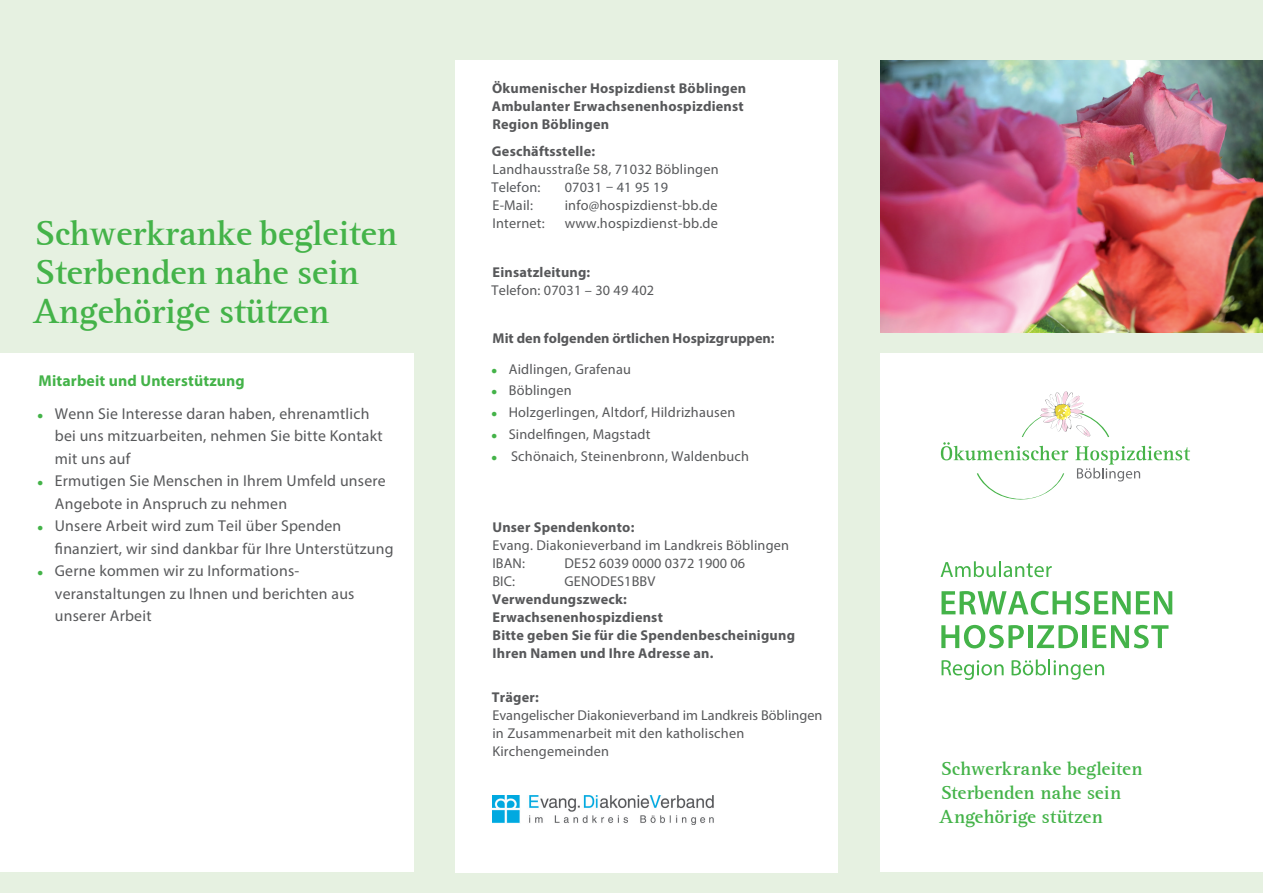
<style>
.page{position:relative;width:1263px;height:893px;background:#e6f1e1}
.page>*{position:absolute;margin:0;border:0;box-sizing:border-box;transform-origin:0 0}
.t1{font:700 36px/38.8px "Rotis Serif 65";letter-spacing:-.01em;color:#44b349}
.t2{font:700 19.5px/24px "Rotis Serif 65";letter-spacing:-.005em;color:#44b349}
.t3{font:15.75px/22.5px "Myriad Pro";letter-spacing:.015em;color:#57585a}
.t4{font:700 15.75px "Myriad Pro";letter-spacing:.01em;color:#44b349}
.t5{font:14.25px/18px "Myriad Pro";letter-spacing:.015em;color:#57585a}
.t6{font:700 14.25px/18px "Myriad Pro";letter-spacing:.015em;color:#57585a}
.t7{font:14.25px "Myriad Pro";letter-spacing:.015em;color:#55585c}
.s1{font-family:"Arial";font-weight:700;font-size:10.5px;color:#44b349}
</style>
<div class="page">
<div style="left:880px;top:353px;width:383px;height:519px;background:#fff"></div>
<img style="left:880px;top:60px;width:383px;height:272px">
<div style="left:456px;top:60px;width:382px;height:812px;background:#fff"></div>
<div style="left:0;top:354px;width:413px;height:518px;background:#fff"></div>
<svg style="left:941px;top:391px;width:249px;height:108px"></svg>
<svg style="left:941px;top:561px;width:111px;height:16px"></svg>
<svg style="left:941px;top:625px;width:83px;height:23px"></svg>
<hr style="left:1028px;top:625px;width:4px;height:23px;background:#44b349">
<svg style="left:1037px;top:625px;width:41px;height:23px"></svg>
<div style="left:1082px;top:625px;width:5px;height:23px;background:#44b349"></div>
<svg style="left:1092px;top:625px;width:76px;height:23px"></svg>
<svg style="left:941px;top:591px;width:231px;height:24px"></svg>
<svg style="left:941px;top:660px;width:63px;height:20px"></svg>
<svg style="left:1011px;top:659px;width:93px;height:21px"></svg>
<img style="left:493px;top:795px;width:221px;height:30px">
<h1 class="t1" style="left:34px;top:215px;width:365px">Schwerkranke begleiten<br>Sterbenden nahe sein<br>Angehörige stützen</h1>
<p class="t4" style="left:38px;top:371px;width:208px">Mitarbeit und Unterstützung</p>
<p class="t3" style="left:55px;top:402px;width:329px;text-indent:-18px"><span class="s1">●</span> Wenn Sie Interesse daran haben, ehrenamtlich bei uns mitzuarbeiten, nehmen Sie bitte Kontakt mit uns auf</p>
<p class="t3" style="left:55px;top:470px;width:332px;text-indent:-18px"><span class="s1">●</span> Ermutigen Sie Menschen in Ihrem Umfeld unsere<br>Angebote in Anspruch zu nehmen</p>
<p class="t3" style="left:55px;top:515px;width:340px;text-indent:-18px"><span class="s1">●</span> Unsere Arbeit wird zum Teil über Spenden finanziert, wir sind dankbar für Ihre Unterstützung</p>
<p class="t3" style="left:55px;top:560px;width:301px;text-indent:-18px"><span class="s1">●</span> Gerne kommen wir zu Informations&shy;veranstaltungen zu Ihnen und berichten aus unserer Arbeit</p>
<p class="t6" style="left:492px;top:79px;width:256px">Ökumenischer Hospizdienst Böblingen<br>Ambulanter Erwachsenenhospizdienst<br>Region Böblingen</p>
<p class="t6" style="left:492px;top:141px;width:105px">Geschäftsstelle:</p>
<p class="t5" style="left:492px;top:160px;width:228px">Landhausstraße 58, 71032 Böblingen</p>
<p class="t7" style="left:491px;top:178px;width:51px">Telefon:</p>
<p class="t7" style="left:565px;top:178px;width:105px">07031 – 41 95 19</p>
<p class="t5" style="left:492px;top:196px;width:42px">E-Mail:</p>
<p class="t5" style="left:565px;top:196px;width:154px">info@hospizdienst-bb.de</p>
<p class="t5" style="left:492px;top:214px;width:54px">Internet:</p>
<p class="t5" style="left:565px;top:214px;width:155px">www.hospizdienst-bb.de</p>
<p class="t6" style="left:493px;top:262px;width:99px">Einsatzleitung:</p>
<p class="t5" style="left:491px;top:280px;width:164px">Telefon: 07031 – 30 49 402</p>
<p class="t6" style="left:492px;top:329px;width:284px">Mit den folgenden örtlichen Hospizgruppen:</p>
<p class="t5" style="left:491px;top:360px;width:141px"><span class="s1">●</span> Aidlingen, Grafenau</p>
<p class="t5" style="left:491px;top:381px;width:82px"><span class="s1">●</span> Böblingen</p>
<p class="t5" style="left:491px;top:403px;width:246px"><span class="s1">●</span> Holzgerlingen, Altdorf, Hildrizhausen</p>
<p class="t5" style="left:491px;top:425px;width:161px"><span class="s1">●</span> Sindelfingen, Magstadt</p>
<p class="t5" style="left:491px;top:447px;width:259px"><span class="s1">●</span> Schönaich, Steinenbronn, Waldenbuch</p>
<p class="t6" style="left:492px;top:517px;width:143px">Unser Spendenkonto:</p>
<p class="t5" style="left:492px;top:536px;width:298px">Evang. Diakonieverband im Landkreis Böblingen<br>IBAN:</p>
<p class="t5" style="left:565px;top:554px;width:182px">DE52 6039 0000 0372 1900 06</p>
<p class="t5" style="left:492px;top:572px;width:24px">BIC:</p>
<p class="t5" style="left:565px;top:572px;width:92px">GENODES1BBV</p>
<p class="t6" style="left:492px;top:589px;width:304px">Verwendungszweck:<br>Erwachsenenhospizdienst<br>Bitte geben Sie für die Spendenbescheinigung<br>Ihren Namen und Ihre Adresse an.</p>
<p class="t6" style="left:492px;top:688px;width:49px">Träger:</p>
<p class="t5" style="left:492px;top:706px;width:331px">Evangelischer Diakonieverband im Landkreis Böblingen in Zusammenarbeit mit den katholischen<br>Kirchengemeinden</p>
<h2 class="t2" style="left:940px;top:757px;width:204px">Schwerkranke begleiten<br>Sterbenden nahe sein<br>Angehörige stützen</h2>
</div>
